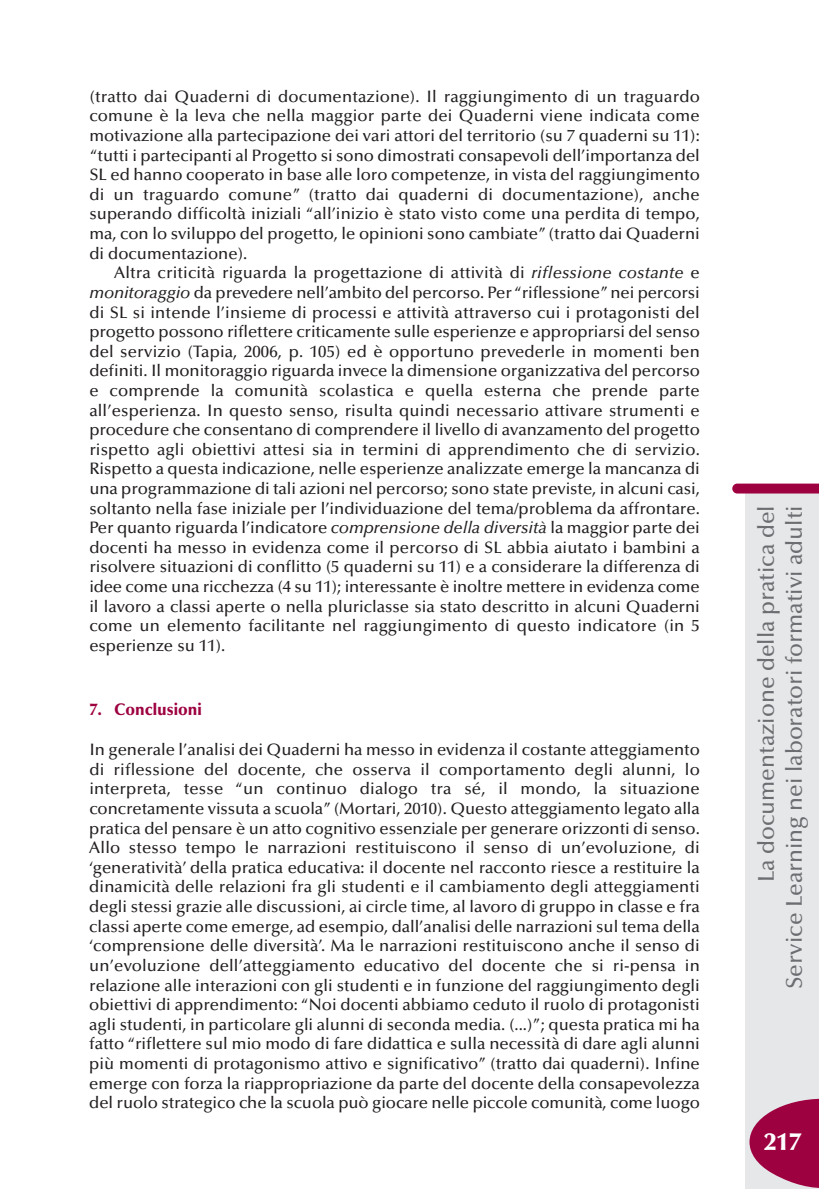
<style>
.page{position:relative;width:819px;height:1191px;background:#fff}
.page>*{position:absolute;margin:0;border:0;box-sizing:border-box;transform-origin:0 0}
.t1{font:900 24.5px "Optima";color:#fff}
.t2{font:500 22.75px/28px "Optima";color:#6c6d70;text-align:right}
.t3{font:500 16.62px/19.6px "Optima";color:#231f20;text-align:justify}
.t4{font:900 16.62px "Optima";color:#9d0140;scale:.95 1}
.s1{font-style:italic}
</style>
<div class="page">
<div style="left:745px;top:491px;width:74px;height:697px;background:#e6e7e9"></div>
<svg style="left:732px;top:483px;width:87px;height:10px"></svg>
<svg style="left:749px;top:1098px;width:70px;height:90px"></svg>
<p class="t3" style="left:89px;top:88px;width:612px">(tratto dai Quaderni di documentazione). Il raggiungimento di un traguardo comune è la leva che nella maggior parte dei Quaderni viene indicata come motivazione alla partecipazione dei vari attori del territorio (su 7 quaderni su 11): “tutti i partecipanti al Progetto si sono dimostrati consapevoli dell’importanza del SL ed hanno cooperato in base alle loro competenze, in vista del raggiungimento di un traguardo comune” (tratto dai quaderni di documentazione), anche superando difficoltà iniziali “all’inizio è stato visto come una perdita di tempo, ma, con lo sviluppo del progetto, le opinioni sono cambiate” (tratto dai Quaderni di documentazione).</p>
<p class="t3" style="left:89px;top:264px;width:612px;text-indent:25px">Altra criticità riguarda la progettazione di attività di <span class="s1">riflessione costante</span> e <span class="s1">monitoraggio</span> da prevedere nell’ambito del percorso. Per “riflessione” nei percorsi di SL si intende l’insieme di processi e attività attraverso cui i protagonisti del progetto possono riflettere criticamente sulle esperienze e appropriarsi del senso del servizio (Tapia, 2006, p. 105) ed è opportuno prevederle in momenti ben definiti. Il monitoraggio riguarda invece la dimensione organizzativa del percorso e comprende la comunità scolastica e quella esterna che prende parte all’esperienza. In questo senso, risulta quindi necessario attivare strumenti e procedure che consentano di comprendere il livello di avanzamento del progetto rispetto agli obiettivi attesi sia in termini di apprendimento che di servizio.<br>Rispetto a questa indicazione, nelle esperienze analizzate emerge la mancanza di una programmazione di tali azioni nel percorso; sono state previste, in alcuni casi, soltanto nella fase iniziale per l’individuazione del tema/problema da affrontare.<br>Per quanto riguarda l’indicatore <span class="s1">comprensione della diversità</span> la maggior parte dei docenti ha messo in evidenza come il percorso di SL abbia aiutato i bambini a risolvere situazioni di conflitto (5 quaderni su 11) e a considerare la differenza di idee come una ricchezza (4 su 11); interessante è inoltre mettere in evidenza come il lavoro a classi aperte o nella pluriclasse sia stato descritto in alcuni Quaderni come un elemento facilitante nel raggiungimento di questo indicatore (in 5 esperienze su 11).</p>
<p class="t4" style="left:89px;top:703px;width:120px">7. Conclusioni</p>
<p class="t3" style="left:89px;top:741px;width:612px">In generale l’analisi dei Quaderni ha messo in evidenza il costante atteggiamento di riflessione del docente, che osserva il comportamento degli alunni, lo interpreta, tesse “un continuo dialogo tra sé, il mondo, la situazione concretamente vissuta a scuola” (Mortari, 2010). Questo atteggiamento legato alla pratica del pensare è un atto cognitivo essenziale per generare orizzonti di senso.<br>Allo stesso tempo le narrazioni restituiscono il senso di un’evoluzione, di ‘generatività’ della pratica educativa: il docente nel racconto riesce a restituire la dinamicità delle relazioni fra gli studenti e il cambiamento degli atteggiamenti degli stessi grazie alle discussioni, ai circle time, al lavoro di gruppo in classe e fra classi aperte come emerge, ad esempio, dall’analisi delle narrazioni sul tema della ‘comprensione delle diversità’. Ma le narrazioni restituiscono anche il senso di un’evoluzione dell’atteggiamento educativo del docente che si ri-pensa in relazione alle interazioni con gli studenti e in funzione del raggiungimento degli obiettivi di apprendimento: “Noi docenti abbiamo ceduto il ruolo di protagonisti agli studenti, in particolare gli alunni di seconda media. (...)”; questa pratica mi ha fatto “riflettere sul mio modo di fare didattica e sulla necessità di dare agli alunni più momenti di protagonismo attivo e significativo” (tratto dai quaderni). Infine emerge con forza la riappropriazione da parte del docente della consapevolezza del ruolo strategico che la scuola può giocare nelle piccole comunità, come luogo</p>
<h2 class="t2" style="left:754px;top:989px;width:485px;rotate:-90deg">La documentazione della pratica del<br>Service Learning nei laboratori formativi adulti</h2>
<h1 class="t1" style="left:764px;top:1131px;width:38px">217</h1>
</div>
